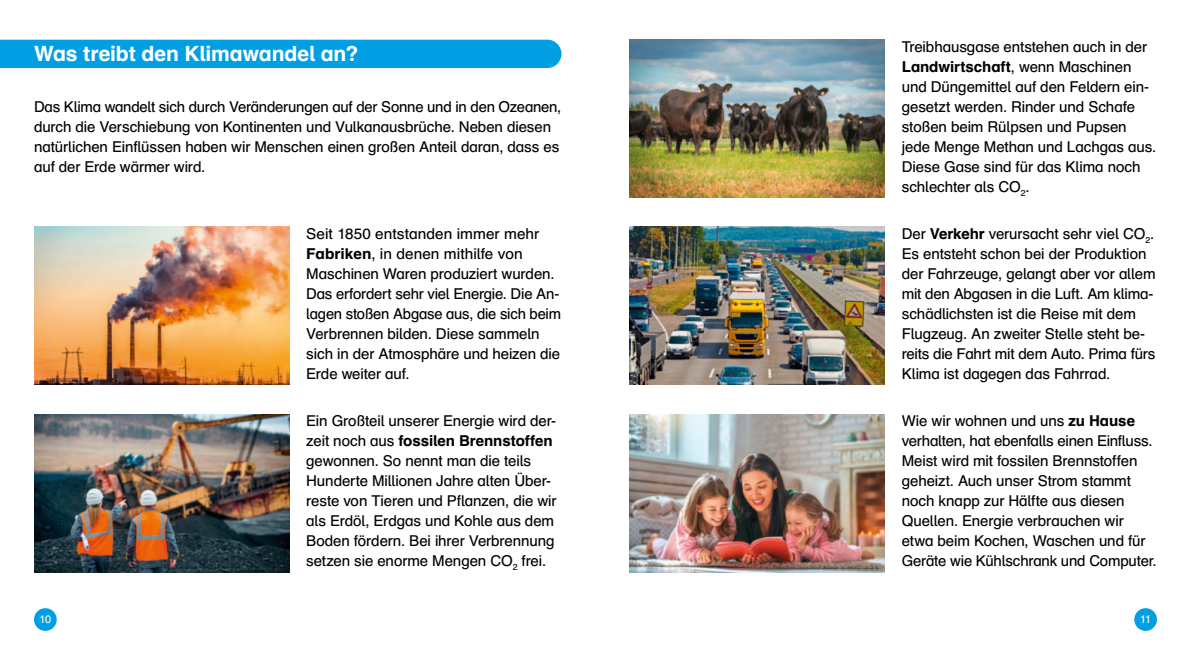
<style>
.page{position:relative;width:1191px;height:652px;background:#fff}
.page>*{position:absolute;margin:0;border:0;box-sizing:border-box;transform-origin:0 0}
.t1{font:700 21px "Schulbuch Nord";letter-spacing:-.005em;color:#fff}
.t2{font:15px/20px "Schulbuch Nord";letter-spacing:-.01em;color:#000}
.t3{font:11px "Schulbuch Nord";color:#fff}
.s1{font-weight:700}
</style>
<div class="page">
<div style="left:1134px;top:608px;width:23px;height:23px;background:#009fe3;border-radius:50%"></div>
<div style="left:34px;top:608px;width:23px;height:23px;background:#009fe3;border-radius:50%"></div>
<img style="left:629px;top:40px;width:255px;height:158px">
<img style="left:629px;top:227px;width:255px;height:158px">
<img style="left:629px;top:414px;width:255px;height:158px">
<div style="left:0;top:40px;width:561px;height:28px;background:#009fe3"></div>
<img style="left:34px;top:227px;width:255px;height:158px">
<img style="left:34px;top:414px;width:255px;height:158px">
<h1 class="t1" style="left:34px;top:41px;width:326px">Was treibt den Klimawandel an?</h1>
<p class="t2" style="left:34px;top:96px;width:529px">Das Klima wandelt sich durch Veränderungen auf der Sonne und in den Ozeanen, durch die Verschiebung von Kontinenten und Vulkanausbrüche. Neben diesen natürlichen Einflüssen haben wir Menschen einen großen Anteil daran, dass es auf der Erde wärmer wird.</p>
<p class="t2" style="left:306px;top:223px;width:256px">Seit 1850 entstanden immer mehr <span class="s1">Fabriken</span>, in denen mithilfe von Maschinen Waren produziert wurden.<br>Das erfordert sehr viel Energie. Die An&shy;lagen stoßen Abgase aus, die sich beim Verbrennen bilden. Diese sammeln sich in der Atmosphäre und heizen die Erde weiter auf.</p>
<p class="t2" style="left:306px;top:411px;width:252px">Ein Großteil unserer Energie wird der&shy;zeit noch aus <span class="s1">fossilen Brennstoffen </span>gewonnen. So nennt man die teils Hunderte Millionen Jahre alten Über&shy;reste von Tieren und Pflanzen, die wir als Erdöl, Erdgas und Kohle aus dem Boden fördern. Bei ihrer Verbrennung setzen sie enorme Mengen CO<sub>2</sub> frei.</p>
<p class="t2" style="left:901px;top:36px;width:256px">Treibhausgase entstehen auch in der<br><span class="s1">Landwirtschaft</span>, wenn Maschinen und Düngemittel auf den Feldern ein&shy;gesetzt werden. Rinder und Schafe stoßen beim Rülpsen und Pupsen jede Menge Methan und Lachgas aus.<br>Diese Gase sind für das Klima noch schlechter als CO<sub>2</sub>.</p>
<p class="t2" style="left:901px;top:223px;width:255px">Der <span class="s1">Verkehr</span> verursacht sehr viel CO<sub>2</sub>.<br>Es entsteht schon bei der Produktion der Fahrzeuge, gelangt aber vor allem mit den Abgasen in die Luft. Am klima&shy;schädlichsten ist die Reise mit dem Flugzeug. An zweiter Stelle steht be&shy;reits die Fahrt mit dem Auto. Prima fürs Klima ist dagegen das Fahrrad.</p>
<p class="t2" style="left:901px;top:411px;width:256px">Wie wir wohnen und uns <span class="s1">zu Hause </span>verhalten, hat ebenfalls einen Einfluss.<br>Meist wird mit fossilen Brennstoffen geheizt. Auch unser Strom stammt noch knapp zur Hälfte aus diesen Quellen. Energie verbrauchen wir etwa beim Kochen, Waschen und für Geräte wie Kühlschrank und Computer.</p>
<p class="t3" style="left:40px;top:613px;width:13px">10</p>
<p class="t3" style="left:1140px;top:613px;width:13px">11</p>
</div>
